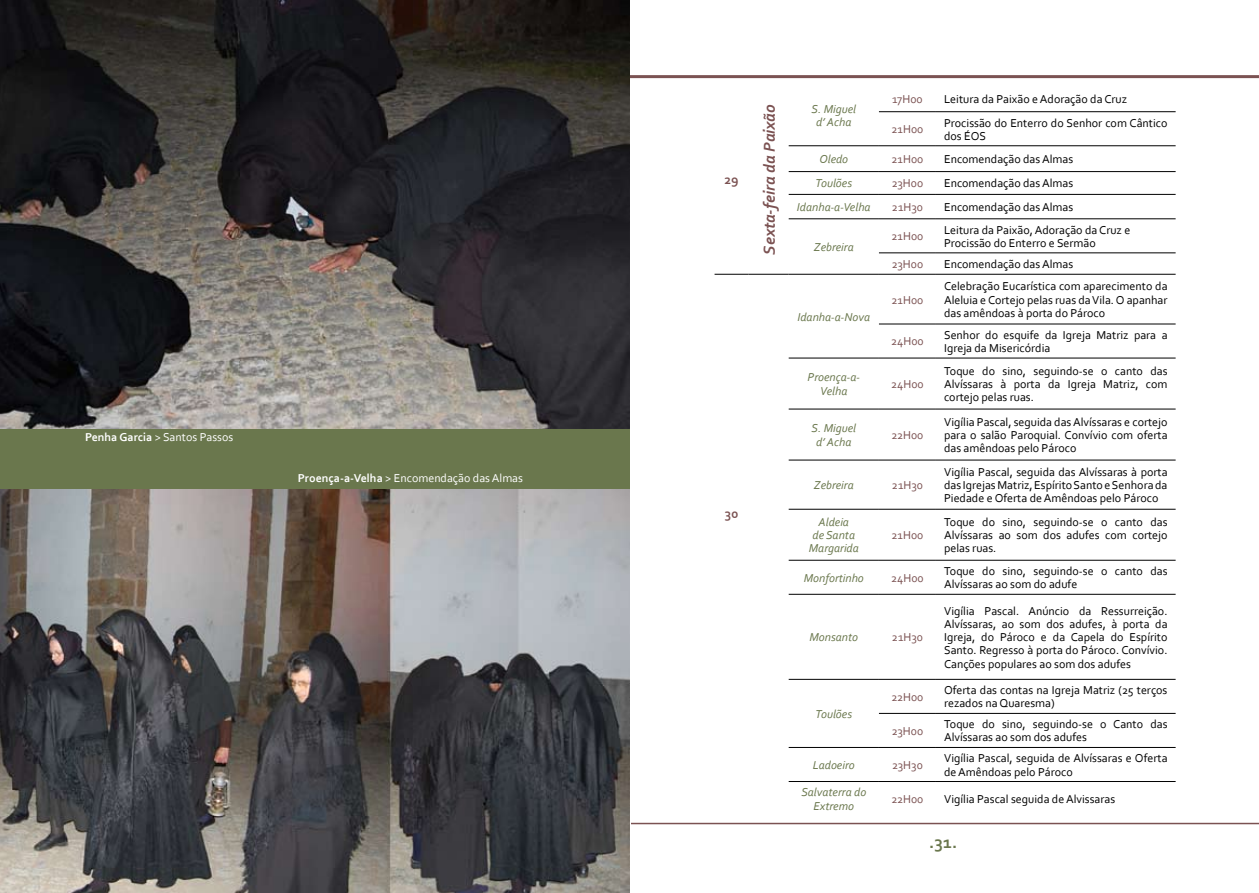
<style>
.page{position:relative;width:1259px;height:893px;background:#fff}
.page>*{position:absolute;margin:0;border:0;box-sizing:border-box;transform-origin:0 0}
.t1{font:700 18px "Corbel";color:#6a774d}
.t2{font:italic 700 16.5px "Corbel";color:#7b5252}
.t3{font:700 13.5px "Corbel";color:#7b5252}
.t4{font:12px/13.2px "Corbel";color:#000}
.t5{font:italic 12px/13.2px "Corbel";color:#6a774d;text-align:center}
.t6{font:12px "Corbel";color:#7b5252}
.t7{font:12px "Corbel";color:#fff}
.s1{font-weight:700}
</style>
<div class="page">
<div style="left:0;top:369px;width:629px;height:155px;background:#6a774d"></div>
<hr style="left:629px;top:75px;width:630px;height:3px;background:#7b5252">
<hr style="left:631px;top:823px;width:628px;height:1px;background:#7b5252">
<hr style="left:879px;top:111px;width:57px;height:1px;background:#000">
<hr style="left:936px;top:111px;width:239px;height:1px;background:#000">
<hr style="left:788px;top:145px;width:91px;height:1px;background:#000">
<hr style="left:879px;top:145px;width:57px;height:1px;background:#000">
<hr style="left:936px;top:145px;width:239px;height:1px;background:#000">
<hr style="left:788px;top:171px;width:91px;height:1px;background:#000">
<hr style="left:879px;top:171px;width:57px;height:1px;background:#000">
<hr style="left:936px;top:171px;width:239px;height:1px;background:#000">
<hr style="left:788px;top:194px;width:91px;height:1px;background:#000">
<hr style="left:879px;top:194px;width:57px;height:1px;background:#000">
<hr style="left:936px;top:194px;width:239px;height:1px;background:#000">
<hr style="left:788px;top:218px;width:91px;height:1px;background:#000">
<hr style="left:879px;top:218px;width:57px;height:1px;background:#000">
<hr style="left:936px;top:218px;width:239px;height:1px;background:#000">
<hr style="left:879px;top:252px;width:57px;height:1px;background:#000">
<hr style="left:936px;top:252px;width:239px;height:1px;background:#000">
<hr style="left:714px;top:274px;width:34px;height:1px;background:#000">
<hr style="left:748px;top:274px;width:40px;height:1px;background:#000">
<hr style="left:788px;top:274px;width:91px;height:1px;background:#000">
<hr style="left:879px;top:274px;width:57px;height:1px;background:#000">
<hr style="left:936px;top:274px;width:239px;height:1px;background:#000">
<hr style="left:879px;top:324px;width:57px;height:1px;background:#000">
<hr style="left:936px;top:324px;width:239px;height:1px;background:#000">
<hr style="left:788px;top:358px;width:91px;height:1px;background:#000">
<hr style="left:879px;top:358px;width:57px;height:1px;background:#000">
<hr style="left:936px;top:358px;width:239px;height:1px;background:#000">
<hr style="left:788px;top:409px;width:91px;height:1px;background:#000">
<hr style="left:879px;top:409px;width:57px;height:1px;background:#000">
<hr style="left:936px;top:409px;width:239px;height:1px;background:#000">
<hr style="left:788px;top:460px;width:91px;height:1px;background:#000">
<hr style="left:879px;top:460px;width:57px;height:1px;background:#000">
<hr style="left:936px;top:460px;width:239px;height:1px;background:#000">
<hr style="left:788px;top:509px;width:91px;height:1px;background:#000">
<hr style="left:879px;top:509px;width:57px;height:1px;background:#000">
<hr style="left:936px;top:509px;width:239px;height:1px;background:#000">
<hr style="left:788px;top:560px;width:91px;height:1px;background:#000">
<hr style="left:879px;top:560px;width:57px;height:1px;background:#000">
<hr style="left:936px;top:560px;width:239px;height:1px;background:#000">
<hr style="left:788px;top:594px;width:91px;height:1px;background:#000">
<hr style="left:879px;top:594px;width:57px;height:1px;background:#000">
<hr style="left:936px;top:594px;width:239px;height:1px;background:#000">
<hr style="left:788px;top:679px;width:91px;height:1px;background:#000">
<hr style="left:879px;top:679px;width:57px;height:1px;background:#000">
<hr style="left:936px;top:679px;width:239px;height:1px;background:#000">
<hr style="left:879px;top:713px;width:57px;height:1px;background:#000">
<hr style="left:936px;top:713px;width:239px;height:1px;background:#000">
<hr style="left:788px;top:747px;width:91px;height:1px;background:#000">
<hr style="left:879px;top:747px;width:57px;height:1px;background:#000">
<hr style="left:936px;top:747px;width:239px;height:1px;background:#000">
<hr style="left:788px;top:781px;width:91px;height:1px;background:#000">
<hr style="left:879px;top:781px;width:57px;height:1px;background:#000">
<hr style="left:936px;top:781px;width:239px;height:1px;background:#000">
<img style="left:0;top:0;width:629px;height:429px">
<img style="left:0;top:489px;width:629px;height:404px">
<p class="t7" style="left:85px;top:429px;width:150px"><span class="s1">Penha Garcia</span> &gt; Santos Passos</p>
<p class="t7" style="left:298px;top:471px;width:227px"><span class="s1">Proença-a-Velha</span> &gt; Encomendação das Almas</p>
<p class="t3" style="left:724px;top:172px;width:8px">29</p>
<p class="t3" style="left:725px;top:505px;width:15px">30</p>
<p class="t6" style="left:892px;top:91px;width:32px">17H00</p>
<p class="t4" style="left:944px;top:92px;width:185px">Leitura da Paixão e Adoração da Cruz</p>
<p class="t6" style="left:891px;top:122px;width:33px">21H00</p>
<p class="t4" style="left:944px;top:116px;width:225px">Procissão do Enterro do Senhor com Cântico dos ÉOS</p>
<h2 class="t2" style="left:759px;top:255px;width:152px;rotate:-90deg">Sexta-feira da Paixão</h2>
<p class="t5" style="left:811px;top:102px;width:46px">S. Miguel d’ Acha</p>
<p class="t5" style="left:819px;top:152px;width:30px">Oledo</p>
<p class="t6" style="left:891px;top:152px;width:33px">21H00</p>
<p class="t4" style="left:944px;top:152px;width:131px">Encomendação das Almas</p>
<p class="t5" style="left:815px;top:177px;width:38px">Toulões</p>
<p class="t6" style="left:891px;top:176px;width:33px">23H00</p>
<p class="t4" style="left:944px;top:177px;width:131px">Encomendação das Almas</p>
<p class="t5" style="left:797px;top:200px;width:75px">Idanha-a-Velha</p>
<p class="t6" style="left:892px;top:200px;width:33px">21H30</p>
<p class="t4" style="left:944px;top:200px;width:131px">Encomendação das Almas</p>
<p class="t5" style="left:814px;top:240px;width:41px">Zebreira</p>
<p class="t6" style="left:891px;top:229px;width:33px">21H00</p>
<p class="t4" style="left:944px;top:223px;width:188px">Leitura da Paixão, Adoração da Cruz e<br>Procissão do Enterro e Sermão</p>
<p class="t6" style="left:891px;top:257px;width:33px">23H00</p>
<p class="t4" style="left:944px;top:257px;width:131px">Encomendação das Almas</p>
<p class="t5" style="left:797px;top:310px;width:74px">Idanha-a-Nova</p>
<p class="t6" style="left:891px;top:292px;width:33px">21H00</p>
<p class="t4" style="left:944px;top:280px;width:225px;text-align:justify">Celebração Eucarística com aparecimento da Aleluia e Cortejo pelas ruas da Vila. O apanhar das amêndoas à porta do Pároco</p>
<p class="t6" style="left:891px;top:334px;width:34px">24H00</p>
<p class="t4" style="left:944px;top:328px;width:225px">Senhor do esquife da Igreja Matriz para a<br>Igreja da Misericórdia</p>
<p class="t5" style="left:807px;top:371px;width:54px">Proença-a-<br>Velha</p>
<p class="t6" style="left:891px;top:377px;width:34px">24H00</p>
<p class="t5" style="left:811px;top:422px;width:46px">S. Miguel d’ Acha</p>
<p class="t6" style="left:891px;top:428px;width:34px">22H00</p>
<p class="t5" style="left:814px;top:478px;width:41px">Zebreira</p>
<p class="t6" style="left:892px;top:478px;width:33px">21H30</p>
<p class="t5" style="left:809px;top:515px;width:52px">Aldeia<br>de Santa<br>Margarida</p>
<p class="t6" style="left:891px;top:528px;width:33px">21H00</p>
<p class="t4" style="left:944px;top:364px;width:225px;text-align:justify">Toque do sino, seguindo-se o canto das Alvíssaras à porta da Igreja Matriz, com cortejo pelas ruas.</p>
<p class="t4" style="left:944px;top:415px;width:225px;text-align:justify">Vigília Pascal, seguida das Alvíssaras e cortejo para o salão Paroquial. Convívio com oferta das amêndoas pelo Pároco</p>
<p class="t4" style="left:944px;top:465px;width:225px;text-align:justify">Vigília Pascal, seguida das Alvíssaras à porta das Igrejas Matriz, Espírito Santo e Senhora da Piedade e Oferta de Amêndoas pelo Pároco</p>
<p class="t4" style="left:944px;top:515px;width:225px;text-align:justify">Toque do sino, seguindo-se o canto das Alvíssaras ao som dos adufes com cortejo pelas ruas.</p>
<p class="t5" style="left:803px;top:571px;width:62px">Monfortinho</p>
<p class="t6" style="left:891px;top:570px;width:34px">24H00</p>
<p class="t4" style="left:944px;top:564px;width:225px">Toque do sino, seguindo-se o canto das<br>Alvíssaras ao som do adufe</p>
<p class="t5" style="left:809px;top:630px;width:50px">Monsanto</p>
<p class="t6" style="left:892px;top:630px;width:33px">21H30</p>
<p class="t4" style="left:944px;top:604px;width:225px;text-align:justify">Vigília Pascal. Anúncio da Ressurreição.<br>Alvíssaras, ao som dos adufes, à porta da Igreja, do Pároco e da Capela do Espírito Santo. Regresso à porta do Pároco. Convívio.<br>Canções populares ao som dos adufes</p>
<p class="t5" style="left:815px;top:707px;width:38px">Toulões</p>
<p class="t6" style="left:891px;top:689px;width:34px">22H00</p>
<p class="t4" style="left:944px;top:683px;width:225px">Oferta das contas na Igreja Matriz (25 terços rezados na Quaresma)</p>
<p class="t6" style="left:891px;top:723px;width:33px">23H00</p>
<p class="t4" style="left:944px;top:717px;width:225px">Toque do sino, seguindo-se o Canto das<br>Alvíssaras ao som dos adufes</p>
<p class="t5" style="left:813px;top:758px;width:43px">Ladoeiro</p>
<p class="t6" style="left:892px;top:757px;width:32px">23H30</p>
<p class="t4" style="left:944px;top:751px;width:225px">Vigília Pascal, seguida de Alvíssaras e Oferta de Amêndoas pelo Pároco</p>
<p class="t5" style="left:801px;top:784px;width:66px;line-height:14.4px">Salvaterra do<br>Extremo</p>
<p class="t6" style="left:891px;top:792px;width:34px">22H00</p>
<p class="t4" style="left:944px;top:792px;width:173px">Vigília Pascal seguida de Alvissaras</p>
<h1 class="t1" style="left:929px;top:831px;width:30px">.31.</h1>
</div>
